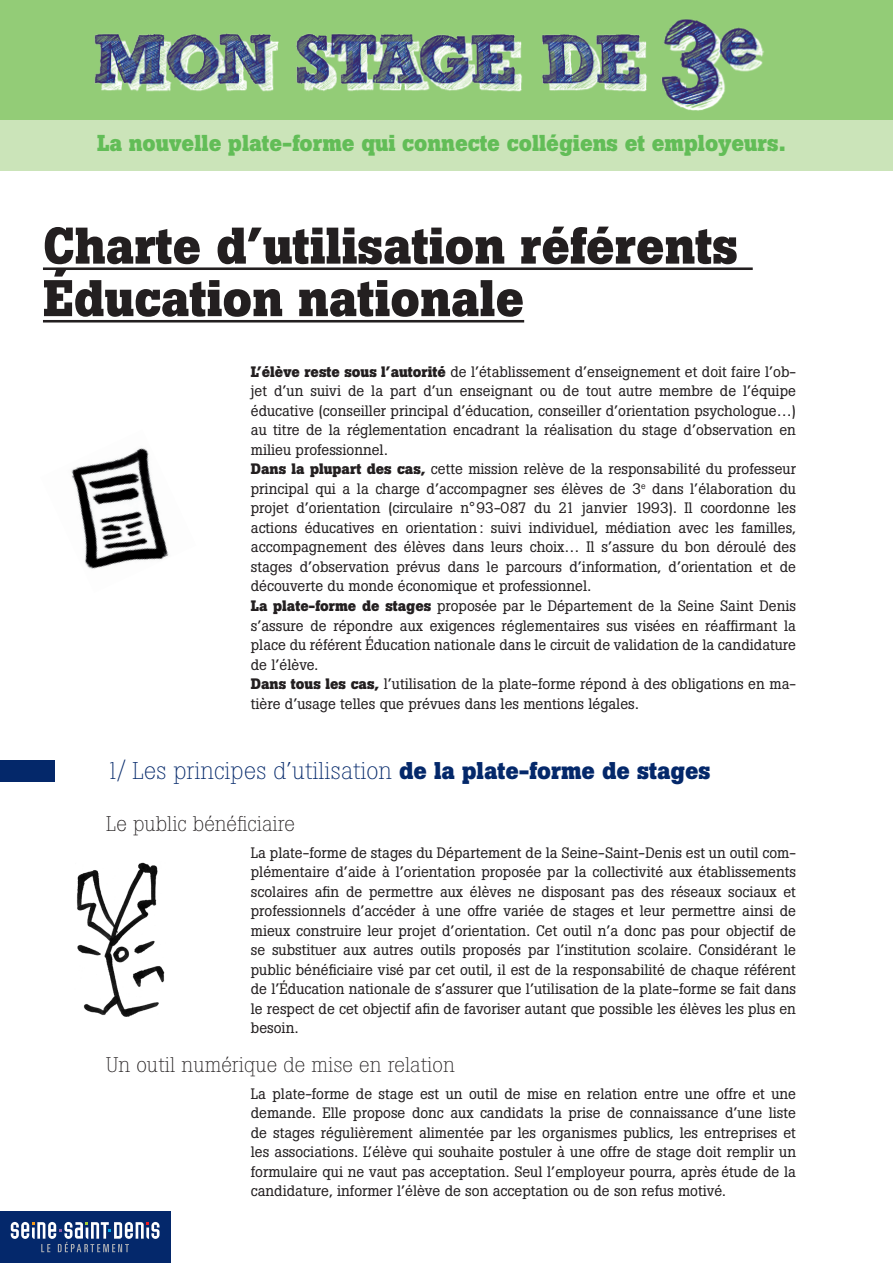
<style>
.page{position:relative;width:893px;height:1263px;background:#fff}
.page>*{position:absolute;margin:0;border:0;box-sizing:border-box;transform-origin:0 0}
.t1{font:700 51px/52.5px "Boton";color:#231f20}
.t2{font:300 24px "Boton";color:#04286a}
.t3{font:700 22.8px "Boton";color:#62bd57}
.t4{font:300 21px "Boton";color:#231f20}
.t5{font:15px/19.5px "Boton";color:#231f20;text-align:justify}
.s1{font-weight:700}
</style>
<div class="page">
<div style="left:0;top:117px;width:893px;height:53px;background:#cbe4b9"></div>
<div style="left:0;top:0;width:893px;height:119px;background:#93cc77"></div>
<img style="left:94px;top:19px;width:670px;height:92px">
<hr style="left:43px;top:267px;width:710px;height:3px;background:#231f20">
<hr style="left:43px;top:320px;width:481px;height:2px;background:#231f20">
<div style="left:0;top:760px;width:54px;height:21px;background:#04286a"></div>
<img style="left:77px;top:862px;width:88px;height:155px">
<img style="left:71px;top:448px;width:98px;height:121px">
<div style="left:0;top:1211px;width:170px;height:52px;background:#04286b"></div>
<svg style="left:11px;top:1222px;width:148px;height:30px"></svg>
<p class="t3" style="left:97px;top:130px;width:690px">La nouvelle plate-forme qui connecte collégiens et employeurs.</p>
<p class="t1" style="left:43px;top:220px;width:696px">Charte d’utilisation référents<br>Éducation nationale</p>
<p class="t5" style="left:251px;top:362px;width:547px"><span class="s1">L’élève reste sous l’autorité</span> de l’établissement d’enseignement et doit faire l’ob&shy;jet d’un suivi de la part d’un enseignant ou de tout autre membre de l’équipe éducative (conseiller principal d’éducation, conseiller d’orientation psychologue…) au titre de la réglementation encadrant la réalisation du stage d’observation en milieu professionnel.</p>
<p class="t5" style="left:251px;top:459px;width:547px"><span class="s1">Dans la plupart des cas,</span> cette mission relève de la responsabilité du professeur principal qui a la charge d’accompagner ses élèves de 3<sup>e</sup> dans l’élaboration du projet d’orientation (circulaire n°93-087 du 21 janvier 1993). Il coordonne les actions éducatives en orientation: suivi individuel, médiation avec les familles, accompagnement des élèves dans leurs choix… Il s’assure du bon déroulé des stages d’observation prévus dans le parcours d’information, d’orientation et de découverte du monde économique et professionnel.</p>
<p class="t5" style="left:251px;top:596px;width:547px"><span class="s1">La plate-forme de stages</span> proposée par le Département de la Seine Saint Denis s’assure de répondre aux exigences réglementaires sus visées en réaffirmant la place du référent Éducation nationale dans le circuit de validation de la candidature de l’élève.</p>
<p class="t5" style="left:251px;top:674px;width:547px"><span class="s1">Dans tous les cas,</span> l’utilisation de la plate-forme répond à des obligations en ma&shy;tière d’usage telles que prévues dans les mentions légales.</p>
<p class="t2" style="left:106px;top:757px;width:606px">1/ Les principes d’utilisation <span class="s1">de la plate-forme de stages</span></p>
<p class="t4" style="left:106px;top:811px;width:190px">Le public bénéficiaire</p>
<p class="t5" style="left:251px;top:842px;width:547px">La plate-forme de stages du Département de la Seine-Saint-Denis est un outil com&shy;plémentaire d’aide à l’orientation proposée par la collectivité aux établissements scolaires afin de permettre aux élèves ne disposant pas des réseaux sociaux et professionnels d’accéder à une offre variée de stages et leur permettre ainsi de mieux construire leur projet d’orientation. Cet outil n’a donc pas pour objectif de se substituer aux autres outils proposés par l’institution scolaire. Considérant le public bénéficiaire visé par cet outil, il est de la responsabilité de chaque référent de l’Éducation nationale de s’assurer que l’utilisation de la plate-forme se fait dans le respect de cet objectif afin de favoriser autant que possible les élèves les plus en besoin.</p>
<p class="t4" style="left:106px;top:1052px;width:350px">Un outil numérique de mise en relation</p>
<p class="t5" style="left:251px;top:1084px;width:547px">La plate-forme de stage est un outil de mise en relation entre une offre et une demande. Elle propose donc aux candidats la prise de connaissance d’une liste de stages régulièrement alimentée par les organismes publics, les entreprises et les associations. L’élève qui souhaite postuler à une offre de stage doit remplir un formulaire qui ne vaut pas acceptation. Seul l’employeur pourra, après étude de la candidature, informer l’élève de son acceptation ou de son refus motivé.</p>
</div>
